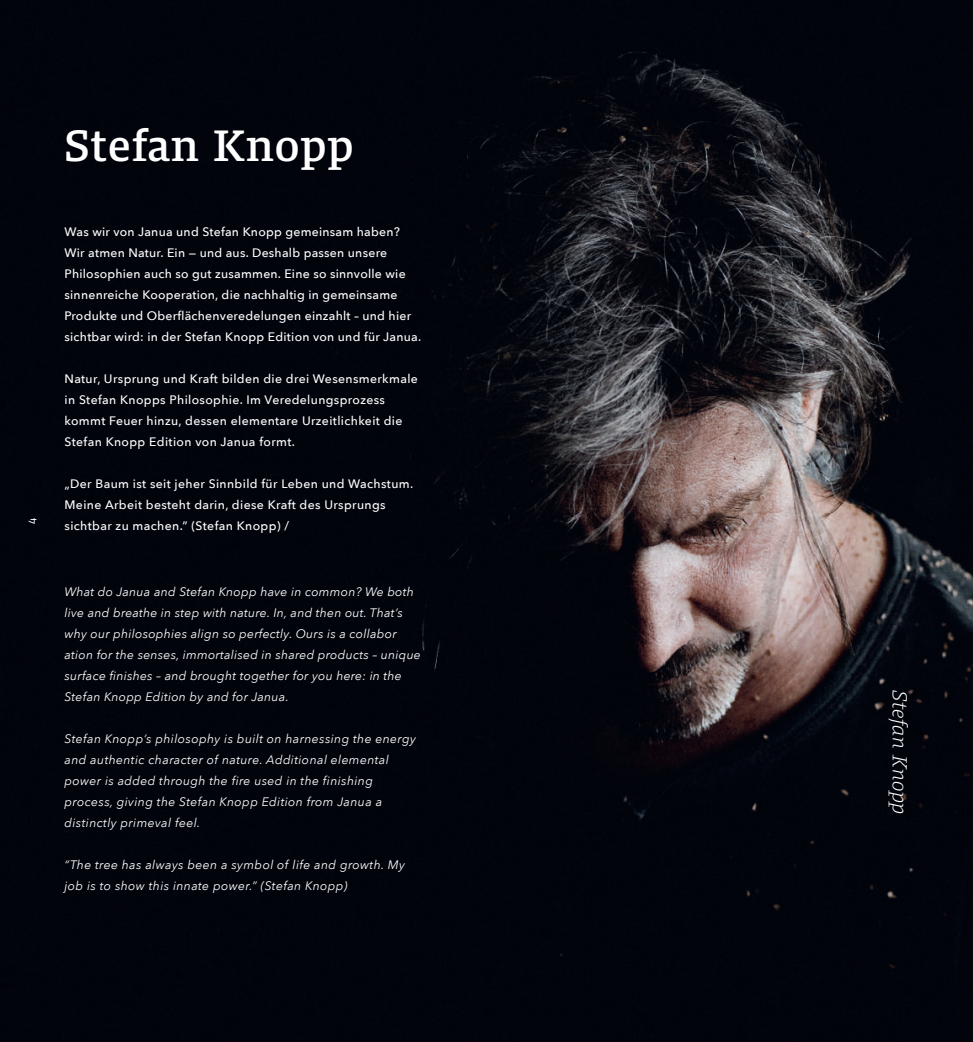
<style>
.page{position:relative;width:973px;height:1042px;background:#fff}
.page>*{position:absolute;margin:0;border:0;box-sizing:border-box;transform-origin:0 0}
.t1{font:500 45.5px "Harrison Serif Pro";letter-spacing:.025em;color:#fff}
.t2{font:italic 300 21px "Harrison Serif Pro";letter-spacing:.025em;color:#fff}
.t3{font:500 12.25px/21px "Avenir Next";letter-spacing:.02em;color:#fff}
.t4{font:italic 12.25px/21px "Avenir Next";letter-spacing:.02em;color:#fff}
.t5{font:11.38px "Harrison Serif Pro";color:#fff}
</style>
<div class="page">
<img style="left:0;top:0;width:972px;height:1042px">
<p class="t5" style="left:24px;top:524px;width:8px;rotate:-90deg">4</p>
<h1 class="t1" style="left:64px;top:112px;width:291px">Stefan Knopp</h1>
<p class="t3" style="left:64px;top:220px;width:358px">Was wir von Janua und Stefan Knopp gemeinsam haben?<br>Wir atmen Natur. Ein — und aus. Deshalb passen unsere Philosophien auch so gut zusammen. Eine so sinnvolle wie sinnenreiche Kooperation, die nachhaltig in gemeinsame Produkte und Oberflächenveredelungen einzahlt – und hier sichtbar wird: in der Stefan Knopp Edition von und für Janua.</p>
<p class="t3" style="left:64px;top:367px;width:355px">Natur, Ursprung und Kraft bilden die drei Wesensmerkmale in Stefan Knopps Philosophie. Im Veredelungsprozess kommt Feuer hinzu, dessen elementare Urzeitlichkeit die Stefan Knopp Edition von Janua formt.</p>
<p class="t3" style="left:64px;top:472px;width:350px">„Der Baum ist seit jeher Sinnbild für Leben und Wachstum.<br>Meine Arbeit besteht darin, diese Kraft des Ursprungs sichtbar zu machen.” (Stefan Knopp) /</p>
<p class="t4" style="left:64px;top:581px;width:358px">What do Janua and Stefan Knopp have in common? We both live and breathe in step with nature. In, and then out. That’s why our philosophies align so perfectly. Ours is a collabor ation for the senses, immortalised in shared products – unique surface finishes – and brought together for you here: in the Stefan Knopp Edition by and for Janua.</p>
<p class="t4" style="left:64px;top:728px;width:353px">Stefan Knopp’s philosophy is built on harnessing the energy and authentic character of nature. Additional elemental power is added through the fire used in the finishing process, giving the Stefan Knopp Edition from Janua a distinctly primeval feel.</p>
<p class="t4" style="left:64px;top:854px;width:342px">“The tree has always been a symbol of life and growth. My job is to show this innate power.” (Stefan Knopp)</p>
<h2 class="t2" style="left:915px;top:690px;width:128px;rotate:90deg">Stefan Knopp</h2>
</div>
